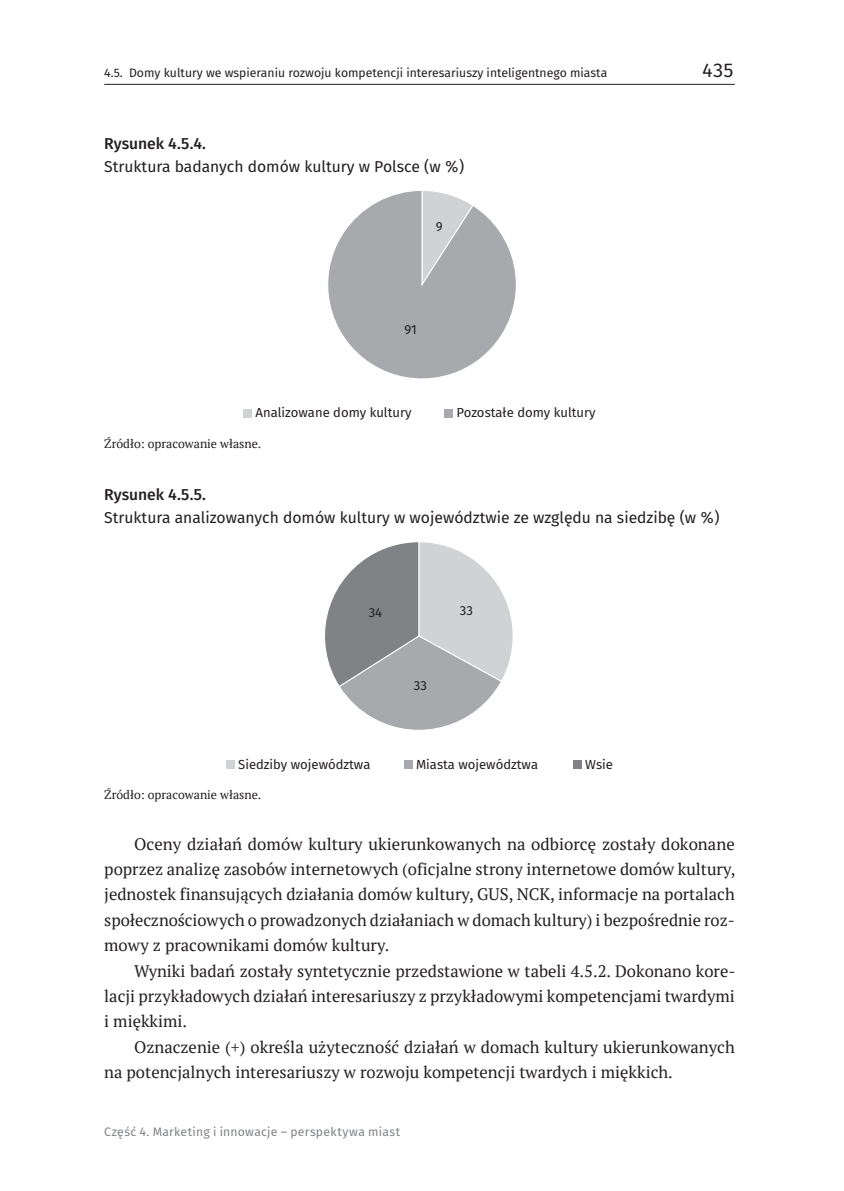
<style>
.page{position:relative;width:844px;height:1191px;background:#fff}
.page>*{position:absolute;margin:0;border:0;box-sizing:border-box;transform-origin:0 0}
.t1{font:19.25px "Fira Sans";color:#231f20}
.t2{font:16.62px/25.4px "PT Serif";color:#231f20;text-align:justify}
.t3{font:15.75px "Fira Sans";color:#231f20}
.t4{font:500 15.75px "Fira Sans";color:#231f20}
.t5{font:13.12px "Fira Sans";color:#231f20}
.t6{font:12.25px "Fira Sans";color:#231f20}
.t7{font:12.25px "PT Serif";color:#231f20}
.t8{font:12.25px "Fira Sans";letter-spacing:.025em;color:#808285}
</style>
<div class="page">
<hr style="left:104px;top:84px;width:630px;height:1px;background:#231f20">
<svg style="left:328px;top:191px;width:188px;height:188px"></svg>
<div style="left:243px;top:409px;width:9px;height:8px;background:#d1d2d4"></div>
<div style="left:444px;top:409px;width:8px;height:8px;background:#a8a9ad"></div>
<svg style="left:325px;top:542px;width:188px;height:188px"></svg>
<div style="left:226px;top:760px;width:8px;height:8px;background:#d1d2d4"></div>
<div style="left:403px;top:760px;width:9px;height:8px;background:#a8a9ad"></div>
<div style="left:573px;top:760px;width:8px;height:8px;background:#808285"></div>
<p class="t6" style="left:104px;top:63px;width:504px">4.5. Domy kultury we wspieraniu rozwoju kompetencji interesariuszy inteligentnego miasta</p>
<p class="t1" style="left:702px;top:56px;width:33px">435</p>
<p class="t4" style="left:104px;top:131px;width:103px">Rysunek 4.5.4.</p>
<p class="t3" style="left:104px;top:154px;width:361px">Struktura badanych domów kultury w Polsce (w %)</p>
<p class="t5" style="left:435px;top:216px;width:8px">9</p>
<p class="t5" style="left:404px;top:319px;width:14px">91</p>
<p class="t5" style="left:255px;top:403px;width:157px">Analizowane domy kultury</p>
<p class="t5" style="left:456px;top:403px;width:141px">Pozostałe domy kultury</p>
<p class="t7" style="left:104px;top:435px;width:159px">Źródło: opracowanie własne.</p>
<p class="t4" style="left:104px;top:482px;width:103px">Rysunek 4.5.5.</p>
<p class="t3" style="left:104px;top:505px;width:616px">Struktura analizowanych domów kultury w województwie ze względu na siedzibę (w %)</p>
<p class="t5" style="left:368px;top:602px;width:15px">34</p>
<p class="t5" style="left:414px;top:675px;width:15px">33</p>
<p class="t5" style="left:459px;top:601px;width:15px">33</p>
<p class="t5" style="left:238px;top:754px;width:134px">Siedziby województwa</p>
<p class="t5" style="left:416px;top:754px;width:123px">Miasta województwa</p>
<p class="t5" style="left:585px;top:754px;width:29px">Wsie</p>
<p class="t7" style="left:104px;top:786px;width:159px">Źródło: opracowanie własne.</p>
<p class="t2" style="left:104px;top:831px;width:632px;text-indent:30px">Oceny działań domów kultury ukierunkowanych na odbiorcę zostały dokonane poprzez analizę zasobów internetowych (oficjalne strony internetowe domów kultury, jednostek finansujących działania domów kultury, GUS, NCK, informacje na portalach społecznościowych o prowadzonych działaniach w domach kultury) i bezpośrednie roz&shy;mowy z pracownikami domów kultury.</p>
<p class="t2" style="left:104px;top:958px;width:632px;text-indent:30px">Wyniki badań zostały syntetycznie przedstawione w tabeli 4.5.2. Dokonano kore&shy;lacji przykładowych działań interesariuszy z przykładowymi kompetencjami twardymi i miękkimi.</p>
<p class="t2" style="left:104px;top:1034px;width:632px;text-indent:30px">Oznaczenie (+) określa użyteczność działań w domach kultury ukierunkowanych na potencjalnych interesariuszy w rozwoju kompetencji twardych i miękkich.</p>
<p class="t8" style="left:104px;top:1122px;width:297px">Część 4. Marketing i innowacje – perspektywa miast</p>
</div>
